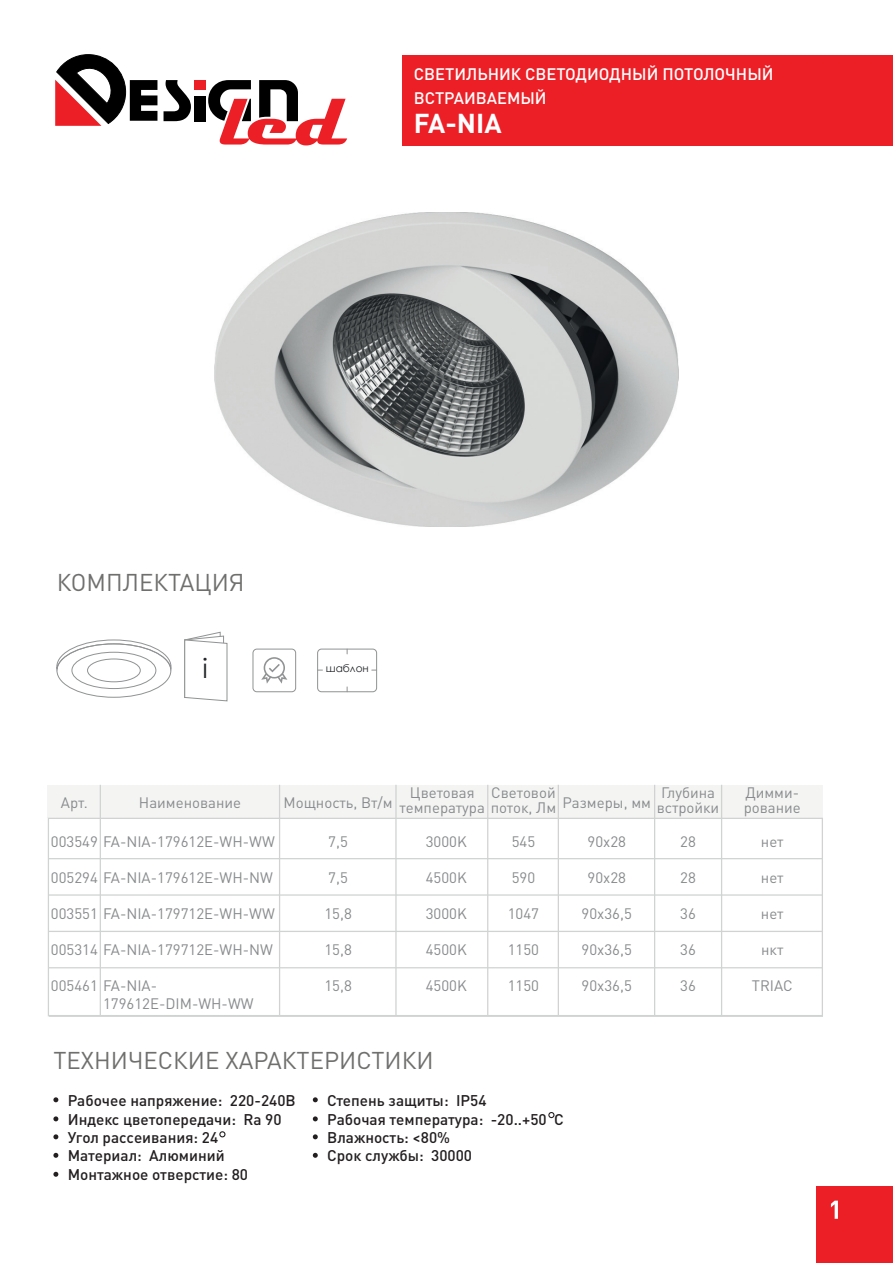
<style>
.page{position:relative;width:893px;height:1263px;background:#fff}
.page>*{position:absolute;margin:0;border:0;box-sizing:border-box;transform-origin:0 0}
.t1{font:700 27px "DIN Pro";color:#fff}
.t2{font:27px "Century Gothic";color:#212426}
.t3{font:24px "DIN Pro";color:#6f6f6e}
.t4{font:500 16.5px/23.9px "DIN Pro";color:#fff}
.t5{font:500 15.3px/18.5px "DIN Pro";color:#231f20}
.t6{font:15px/15px "DIN Pro";color:#888b8d}
.t7{font:10.5px "Century Gothic";color:#212426}
</style>
<div class="page">
<div style="left:816px;top:1186px;width:77px;height:77px;background:#ec1f26"></div>
<svg style="left:831px;top:1200px;width:7px;height:19px"></svg>
<div style="left:402px;top:55px;width:491px;height:90px;background:#ec1f26"></div>
<div style="left:253px;top:649px;width:43px;height:43px;border:1px solid #909293;border-radius:4px"></div>
<svg style="left:261px;top:657px;width:26px;height:27px"></svg>
<div style="left:317px;top:649px;width:60px;height:43px;border:1px solid #909293;border-radius:4px"></div>
<svg style="left:184px;top:631px;width:44px;height:71px"></svg>
<svg style="left:164px;top:80px;width:27px;height:41px"></svg>
<div style="left:194px;top:96px;width:11px;height:25px;background:#000001"></div>
<div style="left:194px;top:80px;width:11px;height:10px;background:#ec1f26"></div>
<svg style="left:55px;top:54px;width:102px;height:72px"></svg>
<svg style="left:208px;top:80px;width:139px;height:65px"></svg>
<svg style="left:53px;top:1097px;width:5px;height:5px"></svg>
<svg style="left:53px;top:1116px;width:5px;height:5px"></svg>
<svg style="left:53px;top:1134px;width:5px;height:5px"></svg>
<svg style="left:53px;top:1153px;width:5px;height:5px"></svg>
<svg style="left:53px;top:1172px;width:5px;height:5px"></svg>
<svg style="left:219px;top:1131px;width:6px;height:6px"></svg>
<svg style="left:548px;top:1112px;width:6px;height:6px"></svg>
<svg style="left:313px;top:1097px;width:5px;height:5px"></svg>
<svg style="left:313px;top:1116px;width:5px;height:5px"></svg>
<svg style="left:313px;top:1134px;width:5px;height:5px"></svg>
<svg style="left:313px;top:1153px;width:5px;height:5px"></svg>
<div style="left:48px;top:785px;width:775px;height:33px;background:#f4f4f3"></div>
<svg style="left:48px;top:818px;width:775px;height:198px"></svg>
<hr style="left:49px;top:858px;width:774px;height:1px;background:#d0d3d2">
<hr style="left:49px;top:894px;width:774px;height:2px;background:#d0d3d2">
<hr style="left:49px;top:931px;width:774px;height:1px;background:#d0d3d2">
<hr style="left:49px;top:967px;width:774px;height:1px;background:#d0d3d2">
<hr style="left:49px;top:1015px;width:774px;height:2px;background:#d0d3d2">
<hr style="left:100px;top:785px;width:1px;height:231px;background:#d0d3d2">
<hr style="left:279px;top:785px;width:1px;height:231px;background:#d0d3d2">
<hr style="left:395px;top:785px;width:2px;height:231px;background:#d0d3d2">
<hr style="left:487px;top:785px;width:1px;height:231px;background:#d0d3d2">
<hr style="left:558px;top:785px;width:1px;height:231px;background:#d0d3d2">
<hr style="left:654px;top:785px;width:1px;height:231px;background:#d0d3d2">
<hr style="left:721px;top:785px;width:1px;height:231px;background:#d0d3d2">
<img style="left:215px;top:212px;width:463px;height:315px">
<div style="left:87px;top:659px;width:54px;height:23px;border:1px solid #909293;border-radius:50%"></div>
<svg style="left:56px;top:639px;width:116px;height:35px"></svg>
<p class="t4" style="left:414px;top:61px;width:361px">СВЕТИЛЬНИК СВЕТОДИОДНЫЙ ПОТОЛОЧНЫЙ<br>ВСТРАИВАЕМЫЙ</p>
<h1 class="t1" style="left:414px;top:105px;width:89px">FA-NIA</h1>
<h2 class="t3" style="left:57px;top:566px;width:189px">КОМПЛЕКТАЦИЯ</h2>
<h1 class="t2" style="left:202px;top:650px;width:7px">i</h1>
<p class="t7" style="left:326px;top:661px;width:45px">шаблон</p>
<p class="t6" style="left:139px;top:795px;width:104px">Наименование</p>
<p class="t6" style="left:284px;top:795px;width:111px">Мощность, Вт/м</p>
<p class="t6" style="left:400px;top:785px;width:87px;text-align:center">Цветовая температура</p>
<p class="t6" style="left:491px;top:785px;width:66px">Световой</p>
<p class="t6" style="left:61px;top:795px;width:28px">Арт.</p>
<p class="t6" style="left:51px;top:833px;width:225px">003549 FA-NIA-179612E-WH-WW</p>
<p class="t6" style="left:51px;top:869px;width:224px">005294 FA-NIA-179612E-WH-NW</p>
<p class="t6" style="left:51px;top:905px;width:225px">003551 FA-NIA-179712E-WH-WW</p>
<p class="t6" style="left:51px;top:941px;width:224px">005314 FA-NIA-179712E-WH-NW</p>
<p class="t6" style="left:51px;top:977px;width:108px">005461 FA-NIA-</p>
<p class="t6" style="left:491px;top:795px;width:162px">поток, Лм Размеры, мм</p>
<p class="t6" style="left:426px;top:833px;width:43px">3000K</p>
<p class="t6" style="left:426px;top:869px;width:43px">4500K</p>
<p class="t6" style="left:426px;top:905px;width:43px">3000K</p>
<p class="t6" style="left:426px;top:941px;width:43px">4500K</p>
<p class="t6" style="left:426px;top:977px;width:43px">4500K</p>
<p class="t6" style="left:588px;top:833px;width:40px">90x28</p>
<p class="t6" style="left:588px;top:869px;width:40px">90x28</p>
<p class="t6" style="left:582px;top:905px;width:52px">90x36,5</p>
<p class="t6" style="left:582px;top:941px;width:52px">90x36,5</p>
<p class="t6" style="left:582px;top:977px;width:52px">90x36,5</p>
<p class="t6" style="left:328px;top:833px;width:21px">7,5</p>
<p class="t6" style="left:328px;top:869px;width:21px">7,5</p>
<p class="t6" style="left:324px;top:905px;width:29px">15,8</p>
<p class="t6" style="left:324px;top:941px;width:29px">15,8</p>
<p class="t6" style="left:324px;top:977px;width:29px">15,8</p>
<p class="t6" style="left:512px;top:833px;width:25px">545</p>
<p class="t6" style="left:512px;top:869px;width:25px">590</p>
<p class="t6" style="left:508px;top:905px;width:33px">1047</p>
<p class="t6" style="left:508px;top:941px;width:33px">1150</p>
<p class="t6" style="left:508px;top:977px;width:33px">1150</p>
<p class="t6" style="left:103px;top:995px;width:152px">179612E-DIM-WH-WW</p>
<p class="t6" style="left:657px;top:785px;width:64px">Глубина встройки</p>
<p class="t6" style="left:680px;top:833px;width:17px">28</p>
<p class="t6" style="left:680px;top:869px;width:17px">28</p>
<p class="t6" style="left:680px;top:905px;width:17px">36</p>
<p class="t6" style="left:680px;top:941px;width:17px">36</p>
<p class="t6" style="left:680px;top:977px;width:17px">36</p>
<h2 class="t3" style="left:53px;top:1044px;width:382px">ТЕХНИЧЕСКИЕ ХАРАКТЕРИСТИКИ</h2>
<p class="t5" style="left:68px;top:1091px;width:229px">Рабочее напряжение: 220-240В<br>Индекс цветопередачи: Ra 90<br>Угол рассеивания: 24<br>Материал: Алюминий<br>Монтажное отверстие: 80</p>
<p class="t5" style="left:327px;top:1091px;width:238px">Степень защиты: IP54<br>Рабочая температура: -20..+50 С<br>Влажность: &lt;80%<br>Срок службы: 30000</p>
<p class="t6" style="left:744px;top:785px;width:59px">Димми&shy;рование</p>
<p class="t6" style="left:761px;top:833px;width:24px">нет</p>
<p class="t6" style="left:761px;top:869px;width:24px">нет</p>
<p class="t6" style="left:761px;top:905px;width:24px">нет</p>
<p class="t6" style="left:761px;top:941px;width:24px">нкт</p>
<p class="t6" style="left:752px;top:977px;width:42px">TRIAC</p>
</div>
